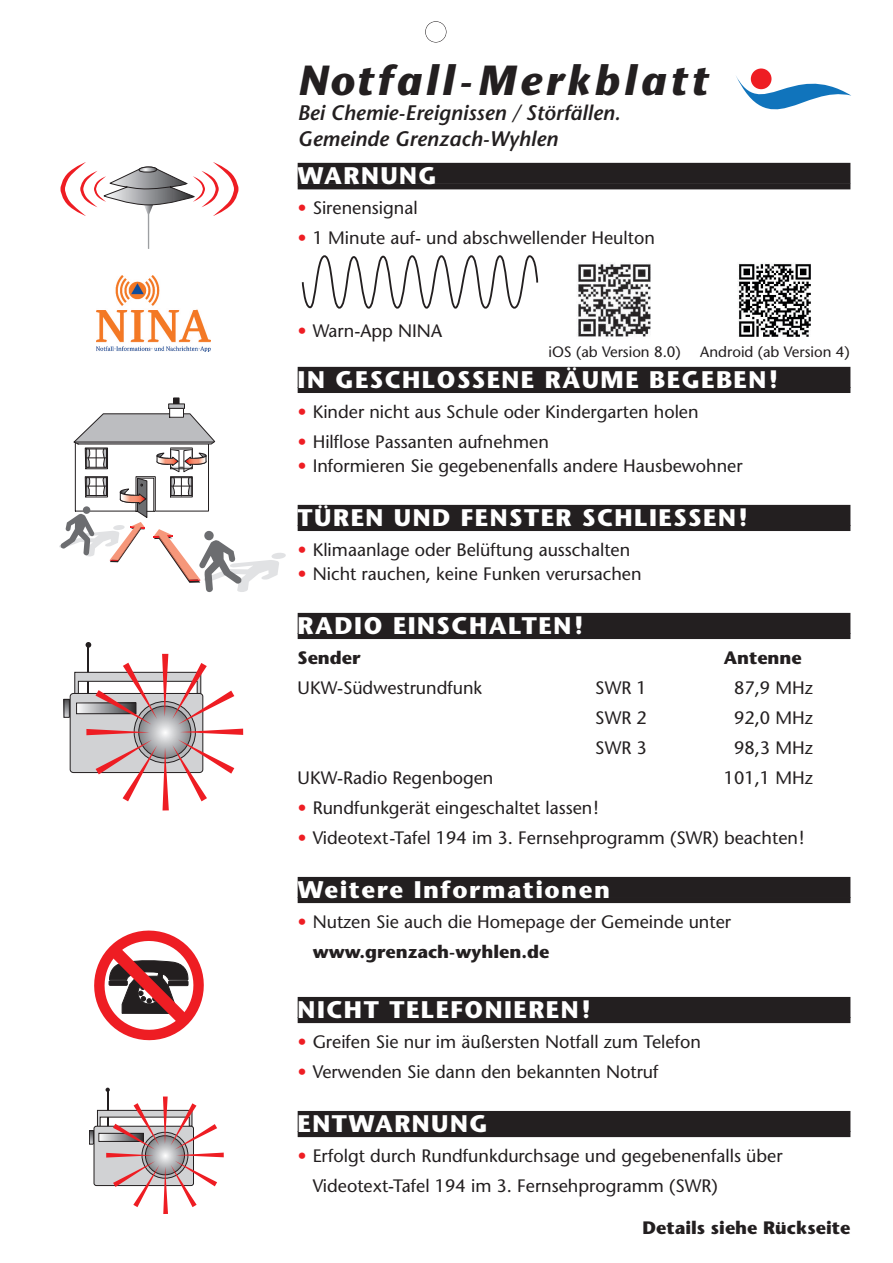
<style>
.page{position:relative;width:893px;height:1263px;background:#fff}
.page>*{position:absolute;margin:0;border:0;box-sizing:border-box;transform-origin:0 0}
.t1{font:italic 700 42px "Stone Sans";letter-spacing:.095em;color:#231f20}
.t2{font:700 24px "Stone Sans";letter-spacing:.065em;color:#fff}
.t3{font:italic 600 21px/25.5px "Stone Sans";color:#231f20}
.t4{font:18px/30px "Stone Sans";color:#231f20}
.t5{font:700 18px "Stone Sans";color:#231f20}
.t6{font:15px "Stone Sans";color:#231f20}
.s1{font-weight:700;color:#ee1d23}
.s2{font-weight:700}
</style>
<div class="page">
<div style="left:298px;top:163px;width:552px;height:21px;background:#231f20"></div>
<div style="left:298px;top:183px;width:552px;height:6px;background:#231f20"></div>
<div style="left:298px;top:367px;width:552px;height:21px;background:#231f20"></div>
<div style="left:298px;top:387px;width:552px;height:6px;background:#231f20"></div>
<div style="left:298px;top:505px;width:552px;height:21px;background:#231f20"></div>
<div style="left:298px;top:525px;width:552px;height:6px;background:#231f20"></div>
<div style="left:298px;top:613px;width:552px;height:21px;background:#231f20"></div>
<div style="left:298px;top:633px;width:552px;height:6px;background:#231f20"></div>
<div style="left:298px;top:877px;width:552px;height:21px;background:#231f20"></div>
<div style="left:298px;top:897px;width:552px;height:6px;background:#231f20"></div>
<div style="left:298px;top:997px;width:552px;height:21px;background:#231f20"></div>
<div style="left:298px;top:1017px;width:552px;height:6px;background:#231f20"></div>
<div style="left:298px;top:1111px;width:552px;height:21px;background:#231f20"></div>
<div style="left:298px;top:1131px;width:552px;height:6px;background:#231f20"></div>
<svg style="left:302px;top:255px;width:237px;height:54px"></svg>
<div style="left:174px;top:398px;width:5px;height:8px;background:#231f20"></div>
<div style="left:173px;top:398px;width:6px;height:8px;border:1px solid #231f20"></div>
<div style="left:169px;top:406px;width:15px;height:11px;border:1px solid #231f20"></div>
<hr style="left:169px;top:404px;width:15px;height:4px;background:#bcbdc0">
<div style="left:168px;top:404px;width:17px;height:5px;border:1px solid #231f20"></div>
<svg style="left:59px;top:413px;width:227px;height:179px"></svg>
<svg style="left:61px;top:162px;width:177px;height:87px"></svg>
<hr style="left:87px;top:645px;width:2px;height:49px;background:#231f20">
<svg style="left:66px;top:701px;width:2px;height:15px"></svg>
<div style="left:64px;top:699px;width:6px;height:19px;border:1px solid #231f20"></div>
<svg style="left:86px;top:642px;width:5px;height:6px"></svg>
<svg style="left:74px;top:654px;width:169px;height:156px"></svg>
<div style="left:94px;top:1126px;width:100px;height:60px;border:1px solid #231f20;border-radius:2px"></div>
<div style="left:89px;top:1130px;width:5px;height:14px;border:1px solid #231f20"></div>
<svg style="left:97px;top:1088px;width:127px;height:126px"></svg>
<svg style="left:94px;top:930px;width:110px;height:110px"></svg>
<div style="left:425px;top:21px;width:21px;height:22px;border:1px solid #231f20;border-radius:50%"></div>
<svg style="left:736px;top:68px;width:115px;height:42px"></svg>
<div style="left:751px;top:69px;width:20px;height:20px;background:#ee1d23;border-radius:50%"></div>
<img style="left:97px;top:275px;width:113px;height:76px">
<img style="left:577px;top:263px;width:74px;height:74px">
<img style="left:738px;top:263px;width:73px;height:74px">
<h1 class="t1" style="left:298px;top:64px;width:412px">Notfall-Merkblatt</h1>
<p class="t3" style="left:298px;top:102px;width:324px">Bei Chemie-Ereignissen / Störfällen.<br>Gemeinde Grenzach-Wyhlen</p>
<h2 class="t2" style="left:298px;top:166px;width:140px">WARNUNG</h2>
<p class="t4" style="left:298px;top:194px;width:122px"><span class="s1">•</span> Sirenensignal</p>
<p class="t4" style="left:298px;top:224px;width:359px"><span class="s1">•</span> 1 Minute auf- und abschwellender Heulton</p>
<p class="t4" style="left:298px;top:317px;width:146px"><span class="s1">•</span> Warn-App NINA</p>
<h2 class="t2" style="left:298px;top:370px;width:482px">IN GESCHLOSSENE RÄUME BEGEBEN!</h2>
<p class="t4" style="left:298px;top:398px;width:402px"><span class="s1">•</span> Kinder nicht aus Schule oder Kindergarten holen</p>
<p class="t4" style="left:298px;top:428px;width:253px"><span class="s1">•</span> Hilflose Passanten aufnehmen</p>
<p class="t4" style="left:298px;top:452px;width:446px"><span class="s1">•</span> Informieren Sie gegebenenfalls andere Hausbewohner</p>
<h2 class="t2" style="left:298px;top:508px;width:452px">TÜREN UND FENSTER SCHLIESSEN!</h2>
<p class="t4" style="left:298px;top:536px;width:334px"><span class="s1">•</span> Klimaanlage oder Belüftung ausschalten</p>
<p class="t4" style="left:298px;top:560px;width:345px"><span class="s1">•</span> Nicht rauchen, keine Funken verursachen</p>
<h2 class="t2" style="left:298px;top:616px;width:287px">RADIO EINSCHALTEN!</h2>
<p class="t5" style="left:298px;top:651px;width:64px">Sender</p>
<p class="t5" style="left:724px;top:651px;width:80px">Antenne</p>
<p class="t4" style="left:298px;top:674px;width:186px">UKW-Südwestrundfunk</p>
<p class="t4" style="left:595px;top:674px;width:53px">SWR 1</p>
<p class="t4" style="left:734px;top:674px;width:80px">87,9 MHz</p>
<p class="t4" style="left:595px;top:704px;width:53px">SWR 2</p>
<p class="t4" style="left:734px;top:704px;width:80px">92,0 MHz</p>
<p class="t4" style="left:595px;top:734px;width:53px">SWR 3</p>
<p class="t4" style="left:734px;top:734px;width:80px">98,3 MHz</p>
<p class="t4" style="left:298px;top:764px;width:197px">UKW-Radio Regenbogen</p>
<p class="t4" style="left:724px;top:764px;width:91px">101,1 MHz</p>
<p class="t4" style="left:298px;top:794px;width:302px"><span class="s1">•</span> Rundfunkgerät eingeschaltet lassen!</p>
<p class="t4" style="left:298px;top:824px;width:508px"><span class="s1">•</span> Videotext-Tafel 194 im 3. Fernsehprogramm (SWR) beachten!</p>
<h2 class="t2" style="left:298px;top:880px;width:314px">Weitere Informationen</h2>
<p class="t4" style="left:313px;top:908px;width:420px;text-indent:-15px"><span class="s1">•</span> Nutzen Sie auch die Homepage der Gemeinde unter <span class="s2">www.grenzach-wyhlen.de</span></p>
<h2 class="t2" style="left:298px;top:1000px;width:294px">NICHT TELEFONIEREN!</h2>
<p class="t4" style="left:298px;top:1028px;width:405px"><span class="s1">•</span> Greifen Sie nur im äußersten Notfall zum Telefon</p>
<p class="t4" style="left:298px;top:1058px;width:362px"><span class="s1">•</span> Verwenden Sie dann den bekannten Notruf</p>
<h2 class="t2" style="left:298px;top:1114px;width:191px">ENTWARNUNG</h2>
<p class="t4" style="left:313px;top:1142px;width:471px;text-indent:-15px"><span class="s1">•</span> Erfolgt durch Rundfunkdurchsage und gegebenenfalls über<br>Videotext-Tafel 194 im 3. Fernsehprogramm (SWR)</p>
<p class="t5" style="left:642px;top:1221px;width:210px">Details siehe Rückseite</p>
<p class="t6" style="left:548px;top:346px;width:134px">iOS (ab Version 8.0)</p>
<p class="t6" style="left:700px;top:346px;width:151px">Android (ab Version 4)</p>
</div>
